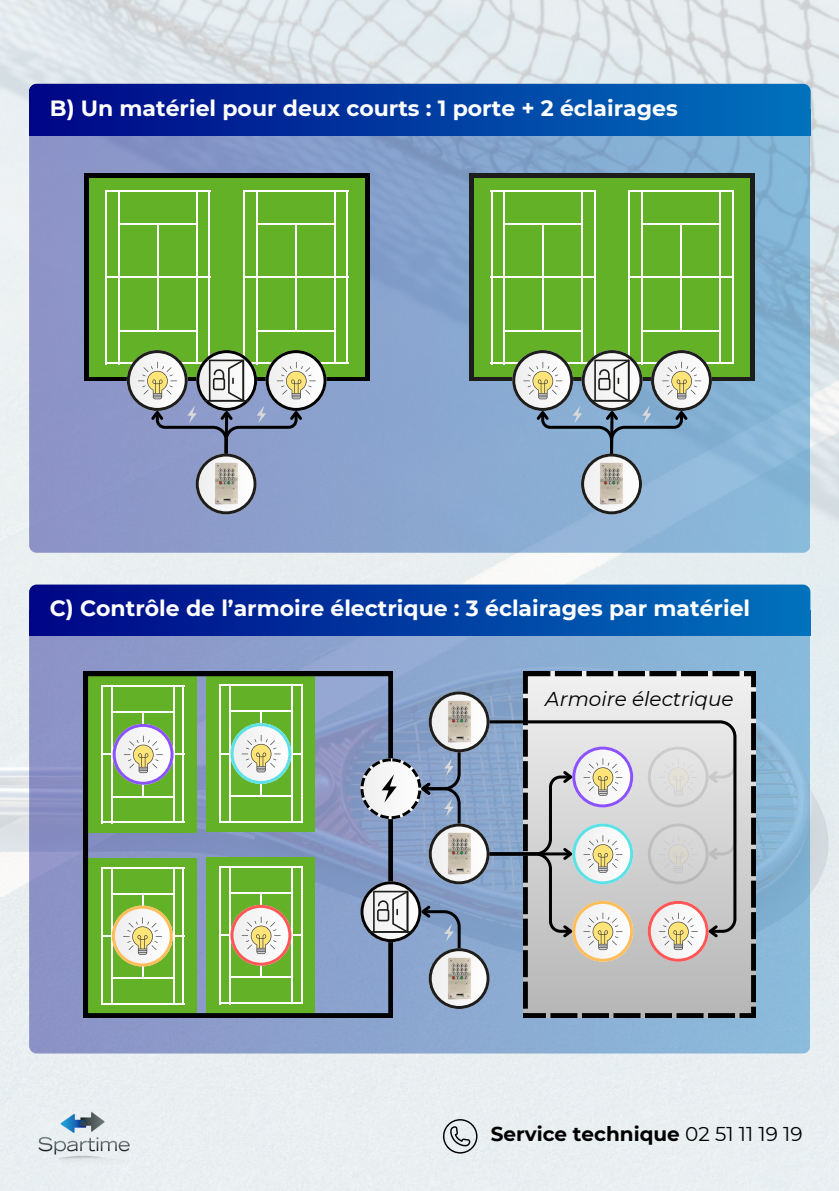
<style>
.page{position:relative;width:839px;height:1191px;background:#fff}
.page>*{position:absolute;margin:0;border:0;box-sizing:border-box;transform-origin:0 0}
.t1{font:700 22px "Montserrat";color:#fff}
.t2{font:700 20px "Montserrat";color:#000}
.t3{font:italic 20px "Montserrat";color:#000}
.s1{font-weight:400}
</style>
<div class="page">
<img style="left:0;top:0;width:838px;height:1191px">
<div style="left:29px;top:84px;width:780px;height:469px;background:linear-gradient(to right,#8a90c4,#87b9d8);border-radius:7px"></div>
<svg style="left:29px;top:585px;width:780px;height:469px;background:#8aa4cd"></svg>
<div style="left:29px;top:84px;width:781px;height:51px;background:linear-gradient(to right,#000586,#0172bd);border-radius:7px"></div>
<div style="left:84px;top:174px;width:285px;height:207px;background:#000"></div>
<div style="left:89px;top:178px;width:138px;height:198px;background:#63b126"></div>
<hr style="left:105px;top:362px;width:105px;height:2px;background:#fff">
<hr style="left:105px;top:276px;width:105px;height:2px;background:#fff">
<hr style="left:118px;top:278px;width:2px;height:86px;background:#fff">
<hr style="left:196px;top:276px;width:2px;height:87px;background:#fff">
<hr style="left:157px;top:244px;width:2px;height:86px;background:#fff">
<hr style="left:208px;top:278px;width:2px;height:86px;background:#fff">
<hr style="left:105px;top:278px;width:2px;height:86px;background:#fff">
<hr style="left:118px;top:330px;width:79px;height:2px;background:#fff">
<hr style="left:105px;top:190px;width:105px;height:2px;background:#fff">
<hr style="left:118px;top:190px;width:2px;height:86px;background:#fff">
<hr style="left:196px;top:192px;width:2px;height:86px;background:#fff">
<hr style="left:157px;top:224px;width:2px;height:86px;background:#fff">
<hr style="left:208px;top:190px;width:2px;height:86px;background:#fff">
<hr style="left:105px;top:190px;width:2px;height:86px;background:#fff">
<hr style="left:118px;top:223px;width:79px;height:2px;background:#fff">
<div style="left:227px;top:178px;width:137px;height:198px;background:#63b126"></div>
<hr style="left:243px;top:362px;width:105px;height:2px;background:#fff">
<hr style="left:243px;top:276px;width:105px;height:2px;background:#fff">
<hr style="left:256px;top:278px;width:2px;height:86px;background:#fff">
<hr style="left:334px;top:276px;width:2px;height:87px;background:#fff">
<hr style="left:295px;top:244px;width:1px;height:86px;background:#fff">
<hr style="left:346px;top:278px;width:2px;height:86px;background:#fff">
<hr style="left:243px;top:278px;width:2px;height:86px;background:#fff">
<hr style="left:256px;top:330px;width:79px;height:2px;background:#fff">
<hr style="left:243px;top:190px;width:105px;height:2px;background:#fff">
<hr style="left:256px;top:190px;width:2px;height:86px;background:#fff">
<hr style="left:334px;top:192px;width:2px;height:86px;background:#fff">
<hr style="left:295px;top:224px;width:1px;height:86px;background:#fff">
<hr style="left:346px;top:190px;width:2px;height:86px;background:#fff">
<hr style="left:243px;top:190px;width:2px;height:86px;background:#fff">
<hr style="left:256px;top:223px;width:79px;height:2px;background:#fff">
<svg style="left:127px;top:350px;width:199px;height:164px"></svg>
<div style="left:469px;top:174px;width:286px;height:207px;background:#1d1d1b"></div>
<div style="left:474px;top:178px;width:138px;height:198px;background:#63b126"></div>
<hr style="left:490px;top:362px;width:105px;height:2px;background:#fff">
<hr style="left:490px;top:276px;width:105px;height:2px;background:#fff">
<hr style="left:503px;top:278px;width:2px;height:86px;background:#fff">
<hr style="left:581px;top:276px;width:2px;height:87px;background:#fff">
<hr style="left:542px;top:244px;width:2px;height:86px;background:#fff">
<hr style="left:593px;top:278px;width:2px;height:86px;background:#fff">
<hr style="left:490px;top:278px;width:2px;height:86px;background:#fff">
<hr style="left:503px;top:330px;width:80px;height:2px;background:#fff">
<hr style="left:490px;top:190px;width:105px;height:2px;background:#fff">
<hr style="left:503px;top:190px;width:2px;height:86px;background:#fff">
<hr style="left:581px;top:192px;width:2px;height:86px;background:#fff">
<hr style="left:542px;top:224px;width:2px;height:86px;background:#fff">
<hr style="left:593px;top:190px;width:2px;height:86px;background:#fff">
<hr style="left:490px;top:190px;width:2px;height:86px;background:#fff">
<hr style="left:503px;top:223px;width:80px;height:2px;background:#fff">
<div style="left:612px;top:178px;width:138px;height:198px;background:#63b126"></div>
<hr style="left:628px;top:362px;width:105px;height:2px;background:#fff">
<hr style="left:628px;top:276px;width:105px;height:2px;background:#fff">
<hr style="left:641px;top:278px;width:2px;height:86px;background:#fff">
<hr style="left:719px;top:276px;width:2px;height:87px;background:#fff">
<hr style="left:680px;top:244px;width:2px;height:86px;background:#fff">
<hr style="left:731px;top:278px;width:2px;height:86px;background:#fff">
<hr style="left:628px;top:278px;width:2px;height:86px;background:#fff">
<hr style="left:641px;top:330px;width:79px;height:2px;background:#fff">
<hr style="left:628px;top:190px;width:105px;height:2px;background:#fff">
<hr style="left:641px;top:190px;width:2px;height:86px;background:#fff">
<hr style="left:719px;top:192px;width:2px;height:86px;background:#fff">
<hr style="left:680px;top:224px;width:2px;height:86px;background:#fff">
<hr style="left:731px;top:190px;width:2px;height:86px;background:#fff">
<hr style="left:628px;top:190px;width:2px;height:86px;background:#fff">
<hr style="left:641px;top:223px;width:79px;height:2px;background:#fff">
<svg style="left:512px;top:350px;width:200px;height:164px"></svg>
<div style="left:29px;top:110px;width:781px;height:25px;background:linear-gradient(to right,#000586,#0172bd)"></div>
<svg style="left:523px;top:672px;width:232px;height:346px"></svg>
<div style="left:29px;top:585px;width:781px;height:51px;background:linear-gradient(to right,#000586,#0172bd);border-radius:7px"></div>
<div style="left:29px;top:610px;width:781px;height:26px;background:linear-gradient(to right,#000586,#0172bd)"></div>
<svg style="left:84px;top:672px;width:309px;height:346px;background:#7eac6c"></svg>
<svg style="left:360px;top:691px;width:378px;height:318px;background:#b4bbc6"></svg>
<img style="left:28px;top:1102px;width:110px;height:69px">
<svg style="left:443px;top:1119px;width:34px;height:35px"></svg>
<p class="t1" style="left:50px;top:94px;width:629px">B) Un matériel pour deux courts : 1 porte + 2 éclairages</p>
<p class="t1" style="left:50px;top:595px;width:701px">C) Contrôle de l’armoire électrique : 3 éclairages par matériel</p>
<p class="t3" style="left:545px;top:687px;width:190px">Armoire électrique</p>
<p class="t2" style="left:491px;top:1122px;width:313px">Service technique <span class="s1">02 51 11 19 19</span></p>
</div>
